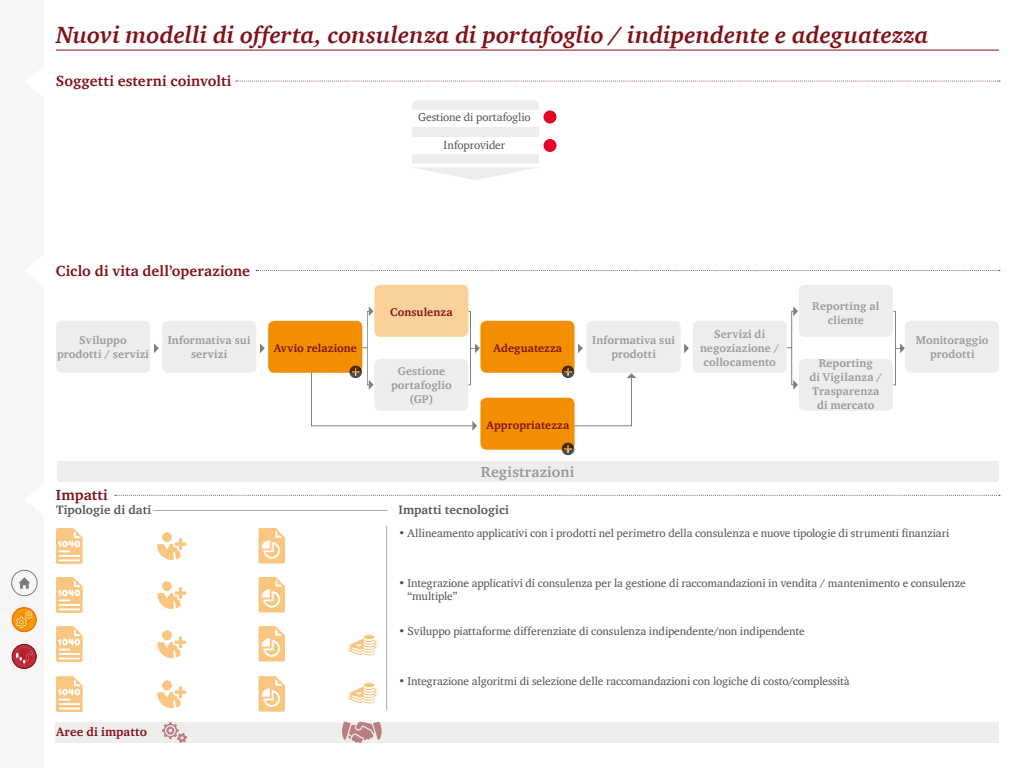
<style>
.page{position:relative;width:1024px;height:768px;background:#fff}
.page>*{position:absolute;margin:0;border:0;box-sizing:border-box;transform-origin:0 0}
.t1{font:italic 700 24px "ITC Charter Com";color:#821018}
.t2{font:700 15px "ITC Charter Com";letter-spacing:.01em;color:#821018}
.t3{font:700 15px "ITC Charter Com";letter-spacing:.01em;color:#999}
.t4{font:700 12.5px "ITC Charter Com";letter-spacing:.005em;color:#575756}
.t5{font:700 12.5px "ITC Charter Com";letter-spacing:.01em;color:#821018}
.t6{font:11.5px/13.8px "ITC Charter Com";letter-spacing:-.005em;color:#4d4d4d}
.t7{font:700 11.5px/13.8px "ITC Charter Com";letter-spacing:.01em;color:#999;text-align:center}
.t8{font:700 11.5px "ITC Charter Com";letter-spacing:.01em;color:#821018}
</style>
<div class="page">
<div style="left:0;top:0;width:44px;height:768px;background:#f7f6f5"></div>
<div style="left:11px;top:570px;width:26px;height:26px;border:1px solid #000;border-radius:50%"></div>
<svg style="left:19px;top:577px;width:11px;height:12px"></svg>
<div style="left:7px;top:603px;width:34px;height:30px;background:#fff;opacity:.75"></div>
<div style="left:9px;top:605px;width:31px;height:26px;background:#fff;opacity:.75"></div>
<svg style="left:16px;top:611px;width:16px;height:17px"></svg>
<div style="left:7px;top:640px;width:34px;height:30px;background:#fff;opacity:.75"></div>
<div style="left:8px;top:642px;width:31px;height:26px;background:#fff;opacity:.75"></div>
<svg style="left:16px;top:650px;width:16px;height:15px"></svg>
<div style="left:57px;top:461px;width:942px;height:21px;background:#efedeb"></div>
<div style="left:55px;top:722px;width:944px;height:21px;background:#efedeb"></div>
<hr style="left:56px;top:50px;width:943px;height:1px;background:#821018">
<svg style="left:412px;top:100px;width:127px;height:80px"></svg>
<div style="left:374px;top:110px;width:201px;height:17px;background:#fff"></div>
<div style="left:374px;top:137px;width:201px;height:17px;background:#fff"></div>
<svg style="left:369px;top:306px;width:5px;height:10px"></svg>
<svg style="left:793px;top:306px;width:5px;height:10px"></svg>
<svg style="left:793px;top:380px;width:5px;height:10px"></svg>
<svg style="left:578px;top:343px;width:5px;height:10px"></svg>
<svg style="left:684px;top:343px;width:5px;height:10px"></svg>
<svg style="left:260px;top:343px;width:5px;height:10px"></svg>
<svg style="left:154px;top:343px;width:5px;height:10px"></svg>
<div style="left:56px;top:321px;width:94px;height:52px;background:#efedeb;border-radius:6px"></div>
<div style="left:162px;top:321px;width:94px;height:52px;background:#efedeb;border-radius:6px"></div>
<div style="left:268px;top:321px;width:94px;height:52px;background:#f28e00;border-radius:6px"></div>
<div style="left:374px;top:285px;width:94px;height:52px;background:#f9d29a;border-radius:6px"></div>
<div style="left:799px;top:285px;width:94px;height:52px;background:#efedeb;border-radius:6px"></div>
<div style="left:480px;top:321px;width:95px;height:52px;background:#f28e00;border-radius:6px"></div>
<div style="left:587px;top:321px;width:94px;height:52px;background:#efedeb;border-radius:6px"></div>
<div style="left:693px;top:321px;width:94px;height:52px;background:#efedeb;border-radius:6px"></div>
<div style="left:905px;top:321px;width:94px;height:52px;background:#efedeb;border-radius:6px"></div>
<div style="left:374px;top:359px;width:94px;height:52px;background:#efedeb;border-radius:6px"></div>
<div style="left:799px;top:359px;width:94px;height:52px;background:#efedeb;border-radius:6px"></div>
<div style="left:480px;top:398px;width:95px;height:52px;background:#f28e00;border-radius:6px"></div>
<svg style="left:471px;top:343px;width:9px;height:10px"></svg>
<svg style="left:896px;top:343px;width:9px;height:10px"></svg>
<div style="left:544px;top:110px;width:12px;height:14px;background:#e40428;border-radius:50%"></div>
<div style="left:544px;top:139px;width:12px;height:13px;background:#e40428;border-radius:50%"></div>
<svg style="left:56px;top:528px;width:27px;height:36px"></svg>
<svg style="left:56px;top:577px;width:27px;height:36px"></svg>
<svg style="left:56px;top:626px;width:27px;height:36px"></svg>
<svg style="left:56px;top:676px;width:27px;height:36px"></svg>
<svg style="left:157px;top:532px;width:29px;height:28px"></svg>
<svg style="left:157px;top:581px;width:29px;height:28px"></svg>
<svg style="left:157px;top:630px;width:29px;height:28px"></svg>
<svg style="left:157px;top:680px;width:29px;height:28px"></svg>
<svg style="left:258px;top:528px;width:27px;height:35px"></svg>
<svg style="left:258px;top:577px;width:27px;height:35px"></svg>
<svg style="left:258px;top:626px;width:27px;height:36px"></svg>
<svg style="left:258px;top:676px;width:27px;height:36px"></svg>
<hr style="left:386px;top:526px;width:1px;height:184px;background:#b0a69d">
<hr style="left:154px;top:510px;width:233px;height:1px;background:#b0a69d">
<svg style="left:349px;top:683px;width:28px;height:20px"></svg>
<svg style="left:349px;top:635px;width:28px;height:20px"></svg>
<svg style="left:162px;top:722px;width:25px;height:21px"></svg>
<svg style="left:342px;top:721px;width:40px;height:22px"></svg>
<svg style="left:236px;top:81px;width:764px;height:1px"></svg>
<svg style="left:115px;top:495px;width:885px;height:1px"></svg>
<svg style="left:256px;top:270px;width:744px;height:1px"></svg>
<svg style="left:562px;top:369px;width:74px;height:57px"></svg>
<div style="left:557px;top:362px;width:22px;height:16px;background:#fff;opacity:.75"></div>
<div style="left:557px;top:439px;width:22px;height:16px;background:#fff;opacity:.75"></div>
<svg style="left:311px;top:365px;width:166px;height:66px"></svg>
<div style="left:345px;top:362px;width:21px;height:16px;background:#fff;opacity:.75"></div>
<h1 class="t1" style="left:56px;top:20px;width:874px">Nuovi modelli di offerta, consulenza di portafoglio / indipendente e adeguatezza</h1>
<h2 class="t2" style="left:56px;top:71px;width:177px">Soggetti esterni coinvolti</h2>
<h2 class="t2" style="left:56px;top:262px;width:196px">Ciclo di vita dell’operazione</h2>
<p class="t6" style="left:418px;top:110px;width:114px">Gestione di portafoglio</p>
<p class="t6" style="left:444px;top:138px;width:63px">Infoprovider</p>
<p class="t8" style="left:390px;top:305px;width:64px">Consulenza</p>
<p class="t7" style="left:812px;top:299px;width:69px">Reporting al cliente</p>
<p class="t7" style="left:700px;top:327px;width:81px">Servizi di negoziazione / collocamento</p>
<p class="t7" style="left:57px;top:333px;width:94px">Sviluppo prodotti / servizi</p>
<p class="t7" style="left:168px;top:333px;width:84px">Informativa sui servizi</p>
<p class="t7" style="left:592px;top:333px;width:84px">Informativa sui prodotti</p>
<p class="t7" style="left:916px;top:333px;width:74px">Monitoraggio prodotti</p>
<p class="t8" style="left:274px;top:341px;width:85px">Avvio relazione</p>
<p class="t8" style="left:494px;top:341px;width:70px">Adeguatezza</p>
<p class="t7" style="left:391px;top:364px;width:62px">Gestione portafoglio (GP)</p>
<p class="t7" style="left:809px;top:356px;width:74px">Reporting<br>di Vigilanza /<br>Trasparenza di mercato</p>
<p class="t8" style="left:487px;top:418px;width:84px">Appropriatezza</p>
<h2 class="t3" style="left:481px;top:462px;width:95px">Registrazioni</h2>
<h2 class="t2" style="left:56px;top:486px;width:53px">Impatti</h2>
<p class="t4" style="left:56px;top:502px;width:97px">Tipologie di dati</p>
<p class="t4" style="left:398px;top:502px;width:112px">Impatti tecnologici</p>
<p class="t6" style="left:398px;top:526px;width:553px">• Allineamento applicativi con i prodotti nel perimetro della consulenza e nuove tipologie di strumenti finanziari</p>
<p class="t6" style="left:407px;top:576px;width:560px;text-indent:-9px">• Integrazione applicativi di consulenza per la gestione di raccomandazioni in vendita / mantenimento e consulenze “multiple”</p>
<p class="t6" style="left:398px;top:624px;width:408px">• Sviluppo piattaforme differenziate di consulenza indipendente/non indipendente</p>
<p class="t6" style="left:398px;top:674px;width:453px">• Integrazione algoritmi di selezione delle raccomandazioni con logiche di costo/complessità</p>
<p class="t5" style="left:56px;top:724px;width:93px">Aree di impatto</p>
</div>
